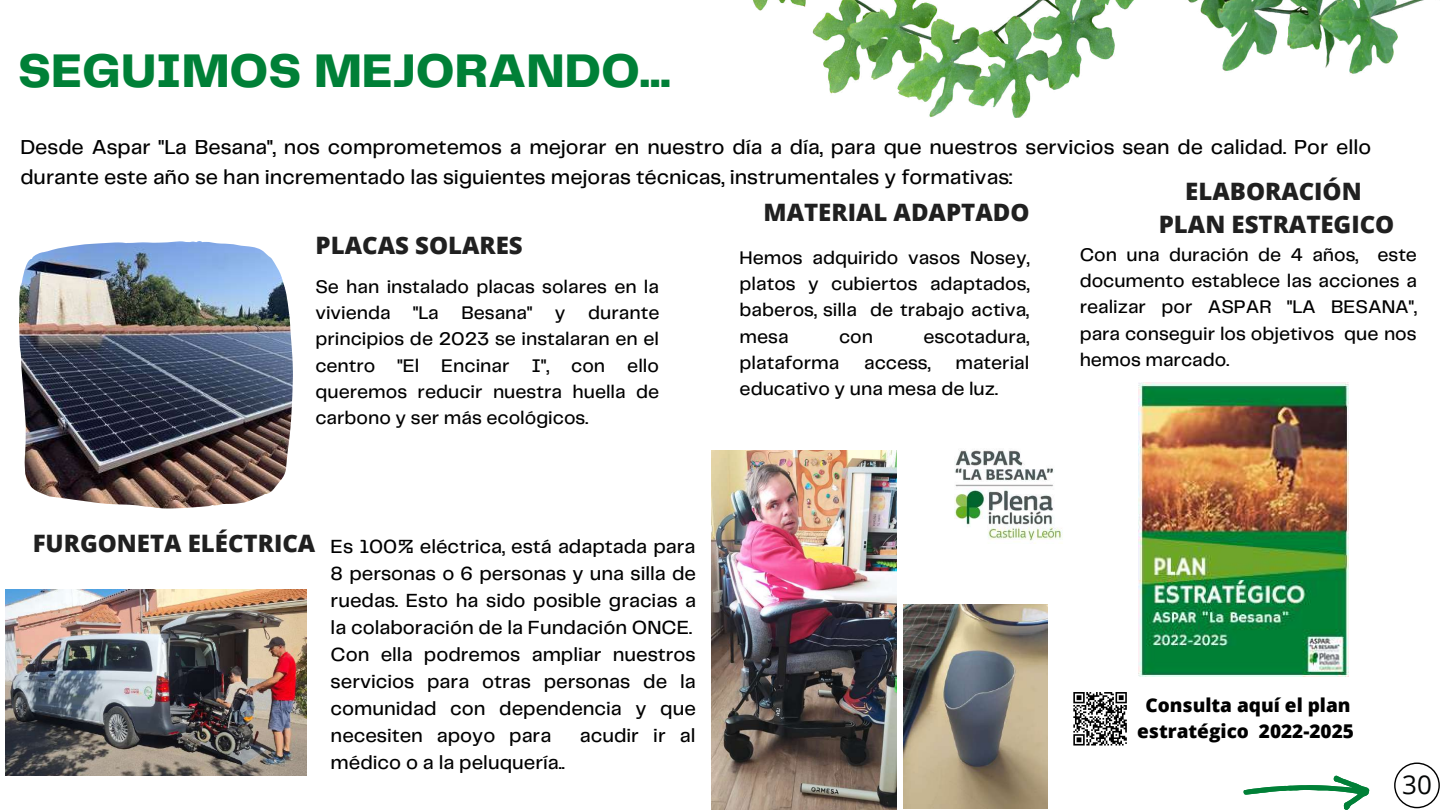
<style>
.page{position:relative;width:1440px;height:810px;background:#fff}
.page>*{position:absolute;margin:0;border:0;box-sizing:border-box;transform-origin:0 0}
.t1{font:800 49px "Telegraf";color:#008037}
.t2{font:26px "Open Sans";color:#040606}
.t3{font:800 24px/33px "Open Sans";color:#202020;text-align:center}
.t4{font:500 21px/29.2px "Telegraf";color:#000}
.t5{font:500 19.8px/27px "Telegraf";color:#000}
.t6{font:500 19px/26.2px "Telegraf";color:#000;text-align:justify}
.t7{font:800 19px/26.2px "Open Sans";color:#000;text-align:center}
</style>
<div class="page">
<svg style="left:1394px;top:763px;width:46px;height:45px"></svg>
<img style="left:19px;top:241px;width:274px;height:267px">
<img style="left:1138px;top:383px;width:211px;height:294px">
<img style="left:954px;top:450px;width:109px;height:94px">
<img style="left:752px;top:0;width:672px;height:118px">
<svg style="left:1243px;top:776px;width:126px;height:34px"></svg>
<img style="left:711px;top:451px;width:186px;height:359px">
<img style="left:903px;top:604px;width:144px;height:204px">
<svg style="left:1073px;top:692px;width:54px;height:54px"></svg>
<img style="left:5px;top:590px;width:302px;height:186px">
<h1 class="t1" style="left:18px;top:50px;width:654px">SEGUIMOS MEJORANDO...</h1>
<p class="t4" style="left:20px;top:134px;width:1352px">Desde Aspar "La Besana", nos comprometemos a mejorar en nuestro día a día, para que nuestros servicios sean de calidad. Por ello durante este año se han incrementado las siguientes mejoras técnicas, instrumentales y formativas:</p>
<p class="t3" style="left:1159px;top:174px;width:237px">ELABORACIÓN<br>PLAN ESTRATEGICO</p>
<p class="t6" style="left:1080px;top:242px;width:339px">Con una duración de 4 años, este documento establece las acciones a realizar por ASPAR "LA BESANA", para conseguir los objetivos que nos hemos marcado.</p>
<p class="t3" style="left:764px;top:195px;width:267px">MATERIAL ADAPTADO</p>
<p class="t3" style="left:316px;top:228px;width:209px">PLACAS SOLARES</p>
<p class="t6" style="left:740px;top:246px;width:291px">Hemos adquirido vasos Nosey, platos y cubiertos adaptados, baberos, silla de trabajo activa, mesa</p>
<p class="t6" style="left:315px;top:274px;width:346px">Se han instalado placas solares en la vivienda "La Besana" y durante principios de 2023 se instalaran en el centro "El Encinar I", con ello queremos reducir nuestra huella de carbono y ser más ecológicos.</p>
<p class="t6" style="left:839px;top:324px;width:35px">con</p>
<p class="t6" style="left:923px;top:324px;width:107px">escotadura,</p>
<p class="t6" style="left:740px;top:351px;width:291px;text-indent:216px">material educativo y una mesa de luz.</p>
<p class="t6" style="left:740px;top:351px;width:101px">plataforma</p>
<p class="t6" style="left:864px;top:351px;width:68px">access,</p>
<p class="t3" style="left:33px;top:526px;width:284px">FURGONETA ELÉCTRICA</p>
<p class="t5" style="left:331px;top:533px;width:367px">Es 100% eléctrica, está adaptada para 8 personas o 6 personas y una silla de ruedas. Esto ha sido posible gracias a la colaboración de la Fundación ONCE.<br>Con ella podremos ampliar nuestros servicios para otras personas de la comunidad con dependencia y que necesiten apoyo para</p>
<p class="t5" style="left:580px;top:722px;width:117px">acudir ir al</p>
<p class="t5" style="left:331px;top:749px;width:236px">médico o a la peluquería..</p>
<p class="t7" style="left:1137px;top:691px;width:218px">Consulta aquí el plan estratégico 2022-2025</p>
<h2 class="t2" style="left:1402px;top:767px;width:31px">30</h2>
</div>
